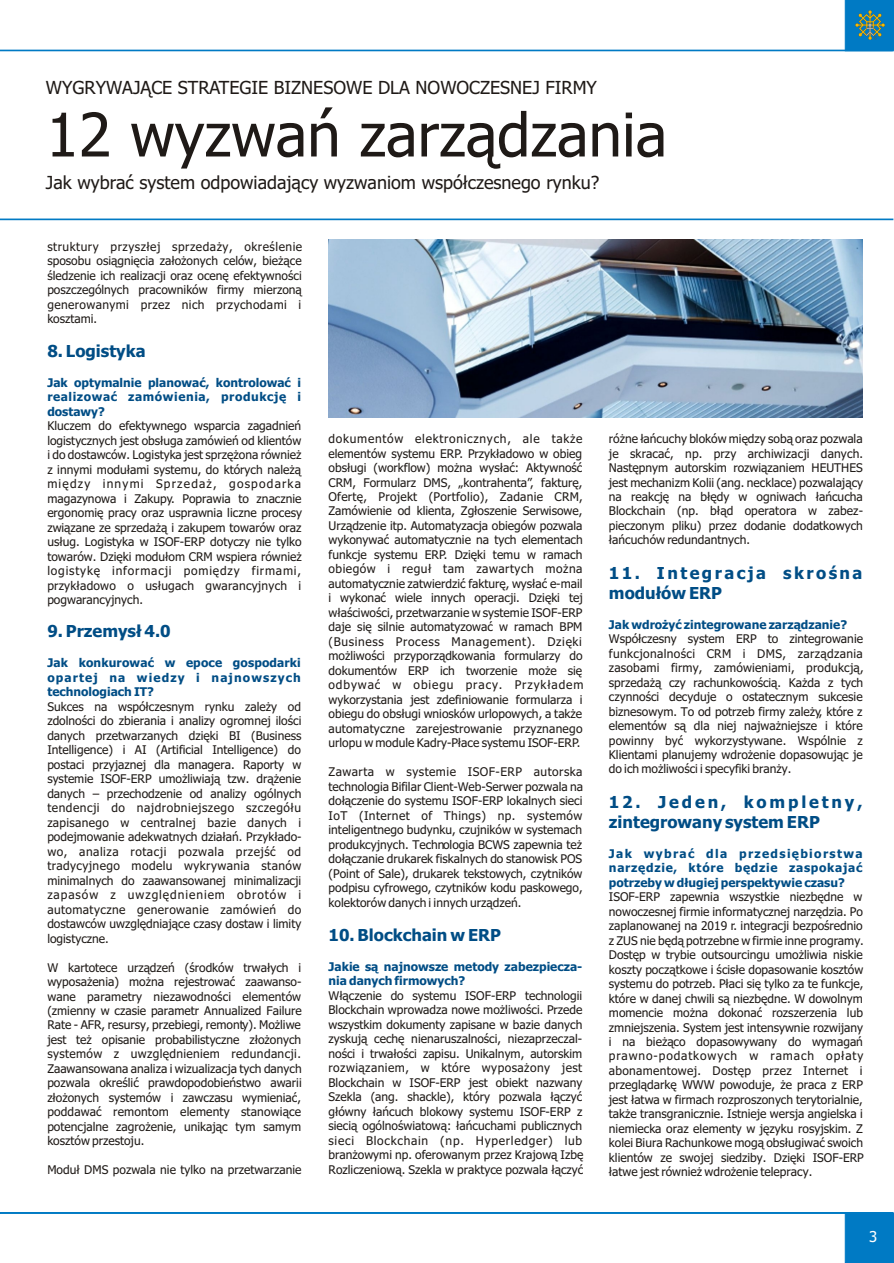
<style>
.page{position:relative;width:894px;height:1263px;background:#fff}
.page>*{position:absolute;margin:0;border:0;box-sizing:border-box;transform-origin:0 0}
.t1{font:60px "Tahoma";color:#1f1a17}
.t2{font:18px "Tahoma";color:#1f1a17}
.t3{font:700 16.5px/20px "Tahoma";color:#004d85}
.t4{font:700 16.5px/20px "Tahoma";letter-spacing:.15em;color:#004d85}
.t5{font:15px "Tahoma";color:#fff}
.t6{font:12px/14.5px "Tahoma";color:#1f1a17;text-align:justify}
.t7{font:700 12px/14.5px "Tahoma";color:#004d85;text-align:justify}
</style>
<div class="page">
<div style="left:845px;top:1213px;width:49px;height:50px;background:#007ac4"></div>
<hr style="left:0;top:1212px;width:893px;height:1px;background:#007ac4">
<hr style="left:0;top:219px;width:893px;height:1px;background:#007ac4">
<hr style="left:0;top:50px;width:892px;height:1px;background:#007ac4">
<svg style="left:845px;top:0;width:49px;height:51px;background:#187dae"></svg>
<img style="left:328px;top:240px;width:534px;height:177px">
<h2 class="t2" style="left:46px;top:80px;width:553px">WYGRYWAJ¥CE STRATEGIE BIZNESOWE DLA NOWOCZESNEJ FIRMY</h2>
<h1 class="t1" style="left:46px;top:111px;width:623px">12 wyzwañ zarz¹dzania</h1>
<h2 class="t2" style="left:46px;top:175px;width:555px">Jak wybraæ system odpowiadaj¹cy wyzwaniom wspó³czesnego rynku?</h2>
<p class="t6" style="left:47px;top:240px;width:256px">struktury przysz³ej sprzeda¿y, okreœlenie sposobu osi¹gniêcia za³o¿onych celów, bie¿¹ce œledzenie ich realizacji oraz ocenê efektywnoœci poszczególnych pracowników firmy mierzon¹ generowanymi przez nich przychodami i kosztami.</p>
<h3 class="t3" style="left:47px;top:342px;width:100px">8. Logistyka</h3>
<p class="t7" style="left:47px;top:376px;width:255px">Jak optymalnie planowaæ, kontrolowaæ i realizowaæ zamówienia, produkcjê i dostawy?</p>
<p class="t6" style="left:47px;top:420px;width:256px">Kluczem do efektywnego wsparcia zagadnieñ logistycznych jest obs³uga zamówieñ od klientów i do dostawców. Logistyka jest sprzê¿ona równie¿ z innymi modu³ami systemu, do których nale¿¹ miêdzy innymi Sprzeda¿, gospodarka magazynowa i Zakupy. Poprawia to znacznie ergonomiê pracy oraz usprawnia liczne procesy zwi¹zane ze sprzeda¿¹ i zakupem towarów oraz us³ug. Logistyka w ISOF-ERP dotyczy nie tylko towarów. Dziêki modu³om CRM wspiera równie¿ logistykê informacji pomiêdzy firmami, przyk³adowo o us³ugach gwarancyjnych i pogwarancyjnych.</p>
<h3 class="t3" style="left:47px;top:623px;width:125px">9. Przemys³ 4.0</h3>
<p class="t7" style="left:47px;top:657px;width:255px">Jak konkurowaæ w epoce gospodarki opartej na wiedzy i najnowszych technologiach IT?</p>
<p class="t6" style="left:47px;top:700px;width:256px">Sukces na wspó³czesnym rynku zale¿y od zdolnoœci do zbierania i analizy ogromnej iloœci danych przetwarzanych dziêki BI (Business Intelligence) i AI (Artificial Intelligence) do postaci przyjaznej dla managera. Raporty w systemie ISOF-ERP umo¿liwiaj¹ tzw. dr¹¿enie danych – przechodzenie od analizy ogólnych tendencji do najdrobniejszego szczegó³u zapisanego w centralnej bazie danych i podejmowanie adekwatnych dzia³añ. Przyk³ado&shy;wo, analiza rotacji pozwala przejœæ od tradycyjnego modelu wykrywania stanów minimalnych do zaawansowanej minimalizacji zapasów z uwzglêdnieniem obrotów i automatyczne generowanie zamówieñ do dostawców uwzglêdniaj¹ce czasy dostaw i limity logistyczne.</p>
<p class="t6" style="left:47px;top:961px;width:256px">W kartotece urz¹dzeñ (œrodków trwa³ych i wyposa¿enia) mo¿na rejestrowaæ zaawanso&shy;wane parametry niezawodnoœci elementów (zmienny w czasie parametr Annualized Failure Rate - AFR, resursy, przebiegi, remonty). Mo¿liwe jest te¿ opisanie probabilistyczne z³o¿onych systemów z uwzglêdnieniem redundancji.<br>Zaawansowana analiza i wizualizacja tych danych pozwala okreœliæ prawdopodobieñstwo awarii z³o¿onych systemów i zawczasu wymieniaæ, poddawaæ remontom elementy stanowi¹ce potencjalne zagro¿enie, unikaj¹c tym samym kosztów przestoju.</p>
<p class="t6" style="left:47px;top:1164px;width:256px">Modu³ DMS pozwala nie tylko na przetwarzanie</p>
<p class="t6" style="left:329px;top:432px;width:257px;text-align:left">dokumentów elektronicznych, ale tak¿e elementów systemu ERP. Przyk³adowo w obieg obs³ugi (workflow) mo¿na wys³aæ: Aktywnoœæ CRM, Formularz DMS, „kontrahenta”, fakturê, Ofertê, Projekt (Portfolio), Zadanie CRM, Zamówienie od klienta, Zg³oszenie Serwisowe, Urz¹dzenie itp. Automatyzacja obiegów pozwala wykonywaæ automatycznie na tych elementach funkcje systemu ERP. Dziêki temu w ramach obiegów i regu³ tam zawartych mo¿na automatycznie zatwierdziæ fakturê, wys³aæ e-mail i wykonaæ wiele innych operacji. Dziêki tej w³aœciwoœci, przetwarzanie w systemie ISOF-ERP daje siê silnie automatyzowaæ w ramach BPM (Business Process Management). Dziêki mo¿liwoœci przyporz¹dkowania formularzy do dokumentów ERP ich tworzenie mo¿e siê odbywaæ w obiegu pracy. Przyk³adem wykorzystania jest zdefiniowanie formularza i obiegu do obs³ugi wniosków urlopowych, a tak¿e automatyczne zarejestrowanie przyznanego urlopu w module Kadry-P³ace systemu ISOF-ERP.</p>
<p class="t6" style="left:329px;top:766px;width:256px">Zawarta w systemie ISOF-ERP autorska technologia Bifilar Client-Web-Serwer pozwala na do³¹czenie do systemu ISOF-ERP lokalnych sieci IoT (Internet of Things) np. systemów inteligentnego budynku, czujników w systemach produkcyjnych. Technologia BCWS zapewnia te¿ do³¹czanie drukarek fiskalnych do stanowisk POS (Point of Sale), drukarek tekstowych, czytników podpisu cyfrowego, czytników kodu paskowego, kolektorów danych i innych urz¹dzeñ.</p>
<h3 class="t3" style="left:329px;top:926px;width:174px">10. Blockchain w ERP</h3>
<p class="t7" style="left:329px;top:960px;width:255px">Jakie s¹ najnowsze metody zabezpiecza&shy;nia danych firmowych?</p>
<p class="t6" style="left:329px;top:989px;width:256px">W³¹czenie do systemu ISOF-ERP technologii Blockchain wprowadza nowe mo¿liwoœci. Przede wszystkim dokumenty zapisane w bazie danych zyskuj¹ cechê nienaruszalnoœci, niezaprzeczal&shy;noœci i trwa³oœci zapisu. Unikalnym, autorskim rozwi¹zaniem, w które wyposa¿ony jest Blockchain w ISOF-ERP jest obiekt nazwany Szekla (ang. shackle), który pozwala ³¹czyæ g³ówny ³añcuch blokowy systemu ISOF-ERP z sieci¹ ogólnoœwiatow¹: ³añcuchami publicznych sieci Blockchain (np. Hyperledger) lub bran¿owymi np. oferowanym przez Krajow¹ Izbê Rozliczeniow¹. Szekla w praktyce pozwala ³¹czyæ</p>
<p class="t6" style="left:609px;top:432px;width:256px">ró¿ne ³añcuchy bloków miêdzy sob¹ oraz pozwala je skracaæ, np. przy archiwizacji danych.<br>Nastêpnym autorskim rozwi¹zaniem HEUTHES jest mechanizm Kolii (ang. necklace) pozwalaj¹cy na reakcjê na b³êdy w ogniwach ³añcucha Blockchain (np. b³¹d operatora w zabez&shy;pieczonym pliku) przez dodanie dodatkowych ³añcuchów redundantnych.</p>
<h3 class="t4" style="left:609px;top:564px;width:255px">11. Integracja skroœna modu³ów ERP</h3>
<p class="t7" style="left:609px;top:618px;width:240px">Jak wdro¿yæ zintegrowane zarz¹dzanie?</p>
<p class="t6" style="left:609px;top:633px;width:256px">Wspó³czesny system ERP to zintegrowanie funkcjonalnoœci CRM i DMS, zarz¹dzania zasobami firmy, zamówieniami, produkcj¹, sprzeda¿¹ czy rachunkowoœci¹. Ka¿da z tych czynnoœci decyduje o ostatecznym sukcesie biznesowym. To od potrzeb firmy zale¿y, które z elementów s¹ dla niej najwa¿niejsze i które powinny byæ wykorzystywane. Wspólnie z Klientami planujemy wdro¿enie dopasowuj¹c je do ich mo¿liwoœci i specyfiki bran¿y.</p>
<h3 class="t3" style="left:609px;top:793px;width:255px">12. Jeden, kompletny, zintegrowany system ERP</h3>
<p class="t7" style="left:609px;top:847px;width:255px">Jak wybraæ dla przedsiêbiorstwa narzêdzie, które bêdzie zaspokajaæ potrzeby w d³ugiej perspektywie czasu?</p>
<p class="t6" style="left:609px;top:891px;width:257px;text-align:left">ISOF-ERP zapewnia wszystkie niezbêdne w nowoczesnej firmie informatycznej narzêdzia. Po zaplanowanej na 2019 r. integracji bezpoœrednio z ZUS nie bêd¹ potrzebne w firmie inne programy.<br>Dostêp w trybie outsourcingu umo¿liwia niskie koszty pocz¹tkowe i œcis³e dopasowanie kosztów systemu do potrzeb. P³aci siê tylko za te funkcje, które w danej chwili s¹ niezbêdne. W dowolnym momencie mo¿na dokonaæ rozszerzenia lub zmniejszenia. System jest intensywnie rozwijany i na bie¿¹co dopasowywany do wymagañ prawno-podatkowych w ramach op³aty abonamentowej. Dostêp przez Internet i przegl¹darkê WWW powoduje, ¿e praca z ERP jest ³atwa w firmach rozproszonych terytorialnie, tak¿e transgranicznie. Istnieje wersja angielska i niemiecka oraz elementy w jêzyku rosyjskim. Z kolei Biura Rachunkowe mog¹ obs³ugiwaæ swoich klientów ze swojej siedziby. Dziêki ISOF-ERP ³atwe jest równie¿ wdro¿enie telepracy.</p>
<p class="t5" style="left:869px;top:1230px;width:10px">3</p>
</div>
